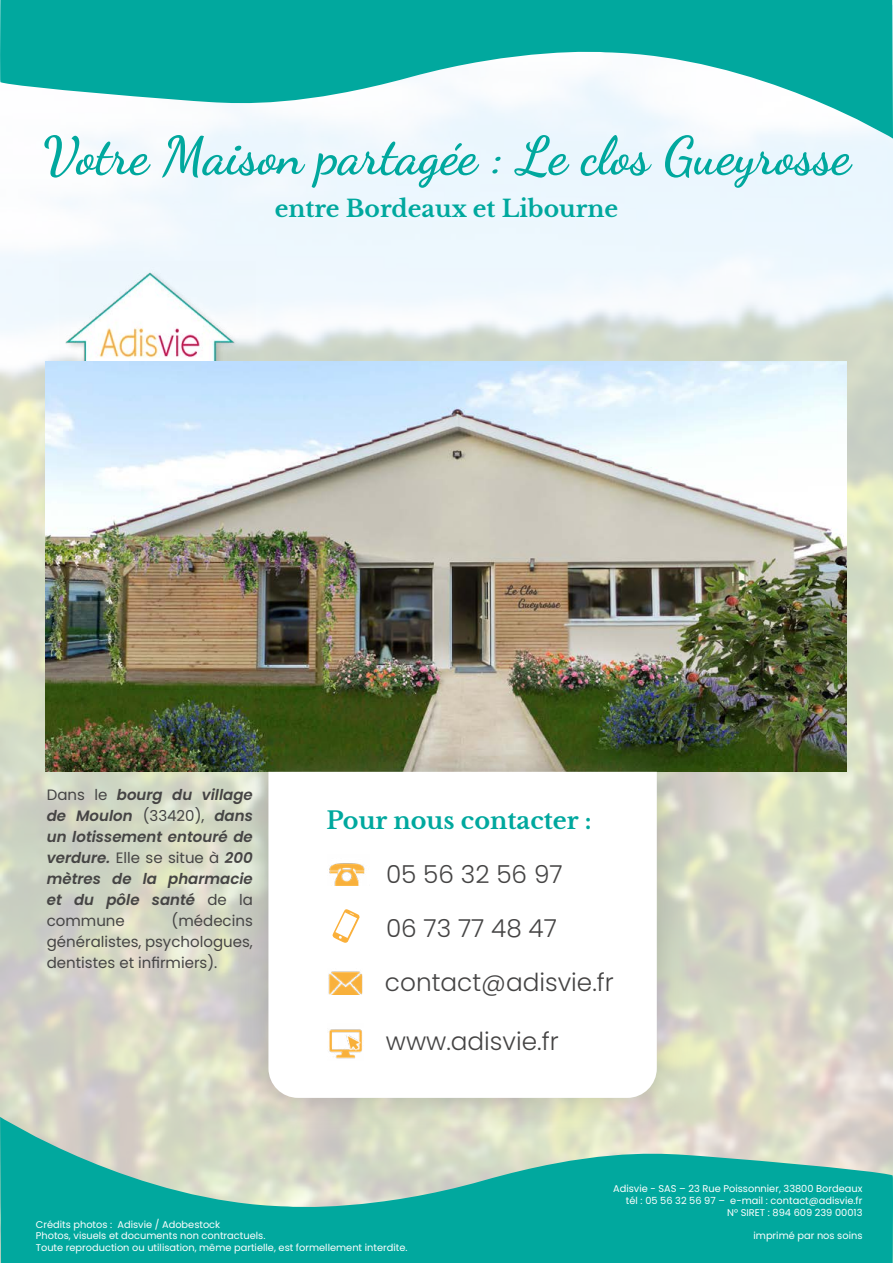
<style>
.page{position:relative;width:893px;height:1263px;background:#fff}
.page>*{position:absolute;margin:0;border:0;box-sizing:border-box;transform-origin:0 0}
.t1{font:52.8px "Dancing Script";color:#00a89e}
.t2{font:300 24.75px "Poppins";color:#454444}
.t3{font:700 23.85px "Libre Baskerville";color:#00a89e}
.t4{font:700 23.4px "Libre Baskerville";color:#00a89e}
.t5{font:italic 600 15px/21px "Poppins";color:#454444;text-align:justify}
.t6{font:15px/21px "Poppins";color:#454444;text-align:justify}
.t7{font:9.75px/11.7px "Poppins";color:#fff;text-align:right}
.s1{font-weight:400;font-style:normal}
</style>
<div class="page">
<img style="left:0;top:139px;width:893px;height:978px">
<svg style="left:0;top:0;width:893px;height:139px;fill:#01a89e"></svg>
<svg style="left:0;top:1117px;width:893px;height:146px;background:#50baad"></svg>
<img style="left:59px;top:262px;width:196px;height:99px">
<img style="left:45px;top:361px;width:801px;height:411px">
<div style="left:235px;top:738px;width:455px;height:393px;background:#706f6f;opacity:.38"></div>
<svg style="left:268px;top:772px;width:389px;height:326px"></svg>
<img style="left:327px;top:969px;width:35px;height:26px">
<img style="left:327px;top:854px;width:42px;height:31px">
<img style="left:328px;top:1024px;width:35px;height:36px">
<svg style="left:332px;top:908px;width:28px;height:36px"></svg>
<h1 class="t1" style="left:43px;top:115px;width:809px">Votre Maison partagée : Le clos Gueyrosse</h1>
<h3 class="t4" style="left:275px;top:194px;width:345px">entre Bordeaux et Libourne</h3>
<h3 class="t5" style="left:47px;top:784px;width:208px"><span class="s1">Dans le</span> bourg du village de Moulon <span class="s1">(33420),</span> dans un lotissement entouré de verdure. <span class="s1">Elle se situe à</span> 200 mètres de la pharmacie et du pôle santé <span class="s1">de la commune</span></h3>
<h3 class="t6" style="left:47px;top:910px;width:208px;text-indent:125px">(médecins généralistes, psychologues, dentistes et infirmiers).</h3>
<h3 class="t3" style="left:326px;top:806px;width:267px">Pour nous contacter :</h3>
<h2 class="t2" style="left:386px;top:859px;width:178px">05 56 32 56 97</h2>
<h2 class="t2" style="left:386px;top:913px;width:173px">06 73 77 48 47</h2>
<h2 class="t2" style="left:385px;top:968px;width:230px">contact@adisvie.fr</h2>
<h2 class="t2" style="left:386px;top:1027px;width:174px">www.adisvie.fr</h2>
<p class="t7" style="left:36px;top:1218px;width:373px;text-align:left">Crédits photos : Adisvie / Adobestock<br>Photos, visuels et documents non contractuels.<br>Toute reproduction ou utilisation, même partielle, est formellement interdite.</p>
<p class="t7" style="left:613px;top:1183px;width:251px">Adisvie - SAS – 23 Rue Poissonnier, 33800 Bordeaux tél : 05 56 32 56 97 – e-mail : contact@adisvie.fr<br>N° SIRET : 894 609 239 00013</p>
<p class="t7" style="left:753px;top:1230px;width:110px">imprimé par nos soins</p>
</div>
